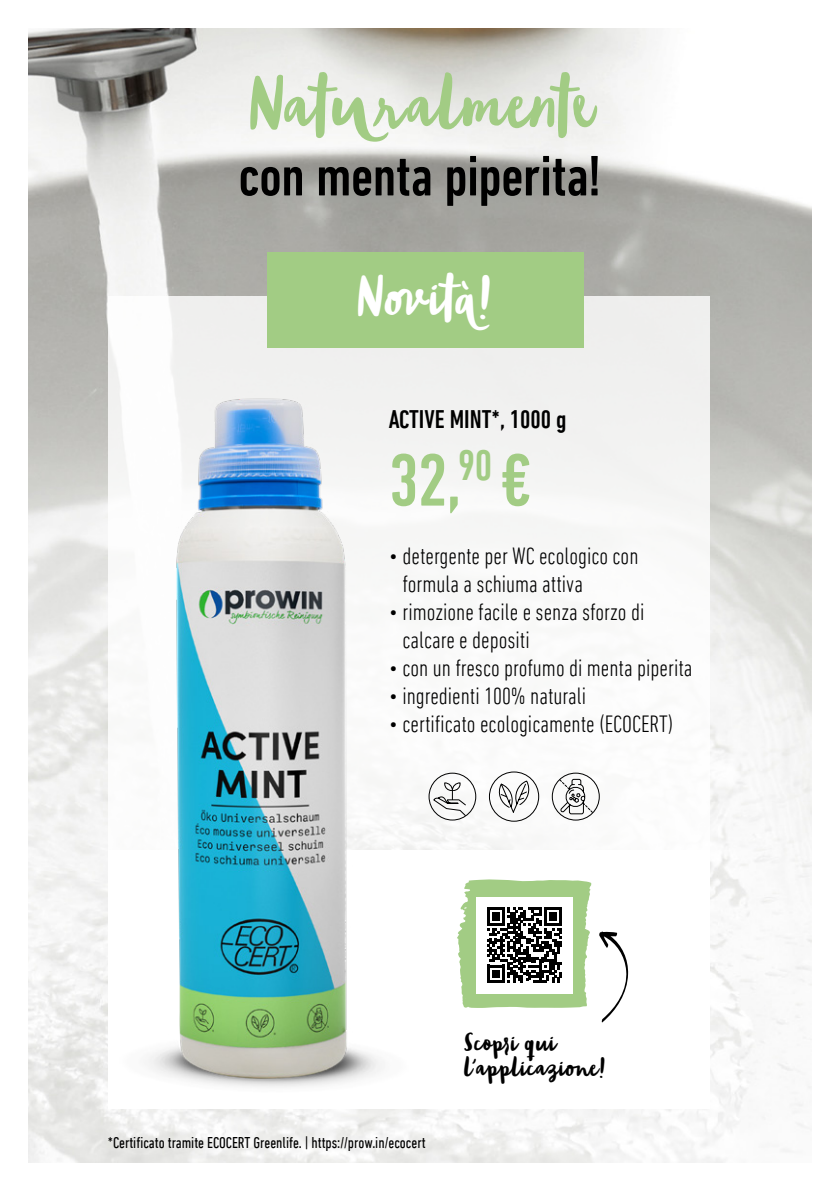
<style>
.page{position:relative;width:840px;height:1191px;background:#fff}
.page>*{position:absolute;margin:0;border:0;box-sizing:border-box;transform-origin:0 0}
.t1{font:500 condensed 75.4px "DIN Next LT Pro";color:#a2cc84}
.t2{font:500 condensed 58px "DIN Next LT Pro";letter-spacing:-.005em;color:#000}
.t3{font:58px "Blog Script";color:#a2cc84}
.t4{font:44px "Blog Script";color:#fff}
.t5{font:500 condensed 26px "DIN Next LT Pro";color:#000}
.t6{font:300 condensed 24px/28px "DIN Next LT Pro";color:#000}
.t7{font:20.6px/24.8px "Blog Script";color:#000}
.t8{font:condensed 16px "DIN Next LT Pro";color:#000}
</style>
<div class="page">
<img style="left:28px;top:28px;width:783px;height:1134px">
<div style="left:108px;top:296px;width:601px;height:587px;background:#f8f9f8"></div>
<div style="left:108px;top:850px;width:601px;height:258px;background:#fff"></div>
<div style="left:267px;top:252px;width:316px;height:96px;background:#a2cc84"></div>
<img style="left:101px;top:367px;width:309px;height:733px">
<svg style="left:599px;top:931px;width:29px;height:92px"></svg>
<svg style="left:457px;top:879px;width:134px;height:129px"></svg>
<svg style="left:496px;top:780px;width:34px;height:33px"></svg>
<div style="left:488px;top:771px;width:50px;height:50px;border:1px solid #000;border-radius:50%"></div>
<svg style="left:432px;top:782px;width:34px;height:34px"></svg>
<div style="left:428px;top:772px;width:48px;height:48px;border:1px solid #000;border-radius:50%"></div>
<div style="left:551px;top:772px;width:48px;height:48px;border:1px solid #000;border-radius:50%"></div>
<svg style="left:558px;top:778px;width:35px;height:36px"></svg>
<h2 class="t3" style="left:247px;top:71px;width:347px">Naturalmente</h2>
<h2 class="t2" style="left:238px;top:143px;width:364px">con menta piperita!</h2>
<h3 class="t4" style="left:355px;top:272px;width:138px">Novità!</h3>
<p class="t5" style="left:388px;top:404px;width:179px">ACTIVE MINT*, 1000 g</p>
<h1 class="t1" style="left:388px;top:437px;width:144px">32,<sup>90</sup> €</h1>
<p class="t6" style="left:402px;top:541px;width:237px;text-indent:-14px">• detergente per WC ecologico con formula a schiuma attiva</p>
<p class="t6" style="left:402px;top:598px;width:243px;text-indent:-14px">• rimozione facile e senza sforzo di calcare e depositi</p>
<p class="t6" style="left:388px;top:654px;width:305px">• con un fresco profumo di menta piperita</p>
<p class="t6" style="left:388px;top:682px;width:199px">• ingredienti 100% naturali</p>
<p class="t6" style="left:388px;top:710px;width:286px">• certificato ecologicamente (ECOCERT)</p>
<p class="t8" style="left:108px;top:1133px;width:319px">*Certificato tramite ECOCERT Greenlife. | https://prow.in/ecocert</p>
<p class="t7" style="left:463px;top:1030px;width:143px">Scopri qui l'applicazione!</p>
</div>
